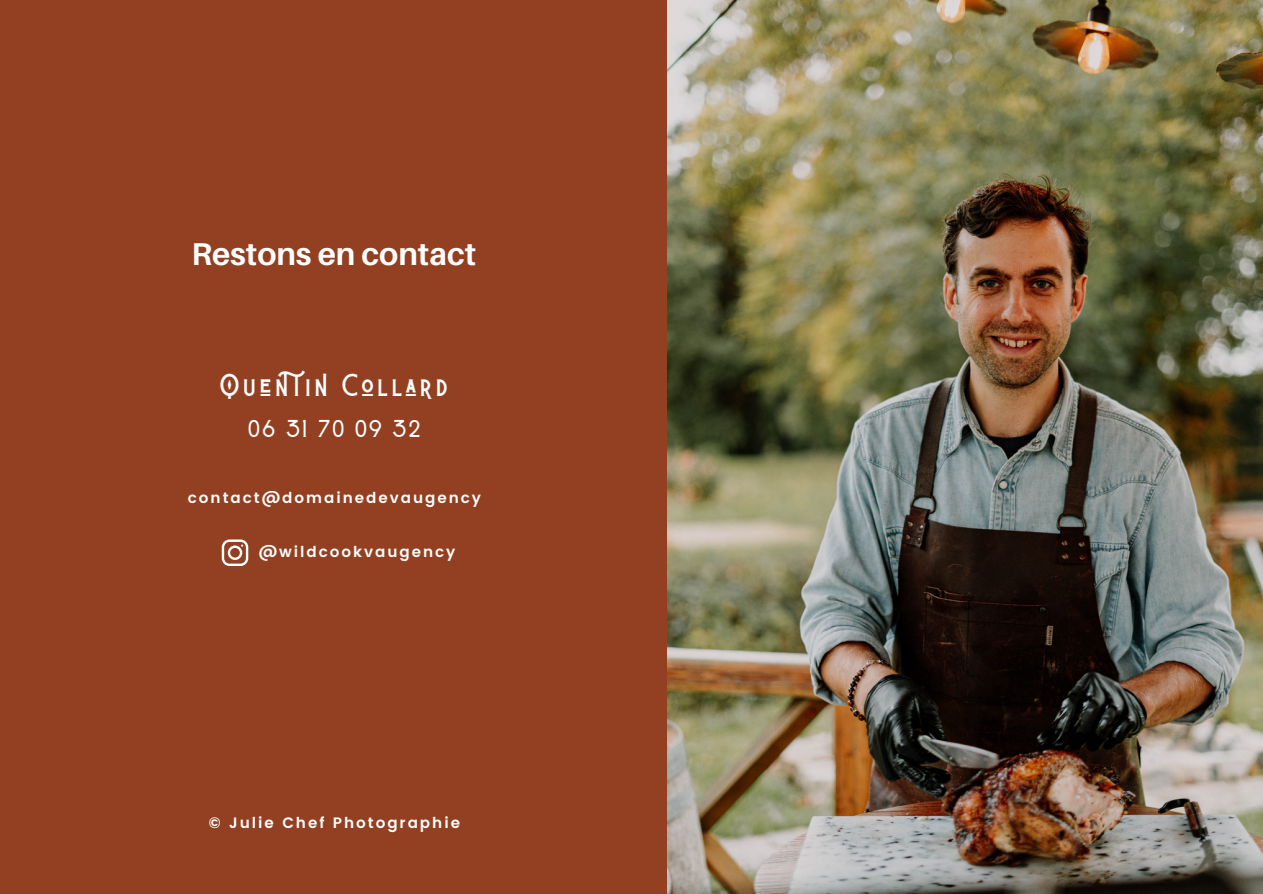
<style>
.page{position:relative;width:1263px;height:894px;background:#fff}
.page>*{position:absolute;margin:0;border:0;box-sizing:border-box;transform-origin:0 0}
.t1{font:700 31.5px "Aileron";color:#fff}
.t2{font:25.5px "Badhorse";letter-spacing:.13em;color:#fff}
.t3{font:19.5px "Badhorse";letter-spacing:.13em;color:#fff}
.t4{font:600 15px "Poppins";letter-spacing:.13em;color:#fff}
</style>
<div class="page">
<div style="left:0;top:0;width:667px;height:893px;background:#924021"></div>
<img style="left:668px;top:0;width:595px;height:893px">
<svg style="left:222px;top:539px;width:26px;height:27px"></svg>
<p class="t1" style="left:191px;top:235px;width:286px">Restons en contact</p>
<h2 class="t2" style="left:220px;top:368px;width:229px">QUENTIN COLLARD</h2>
<h3 class="t3" style="left:248px;top:415px;width:173px">06 31 70 09 32</h3>
<p class="t4" style="left:188px;top:489px;width:295px">contact@domainedevaugency</p>
<p class="t4" style="left:259px;top:543px;width:198px">@wildcookvaugency</p>
<p class="t4" style="left:209px;top:813px;width:253px">© Julie Chef Photographie</p>
</div>
